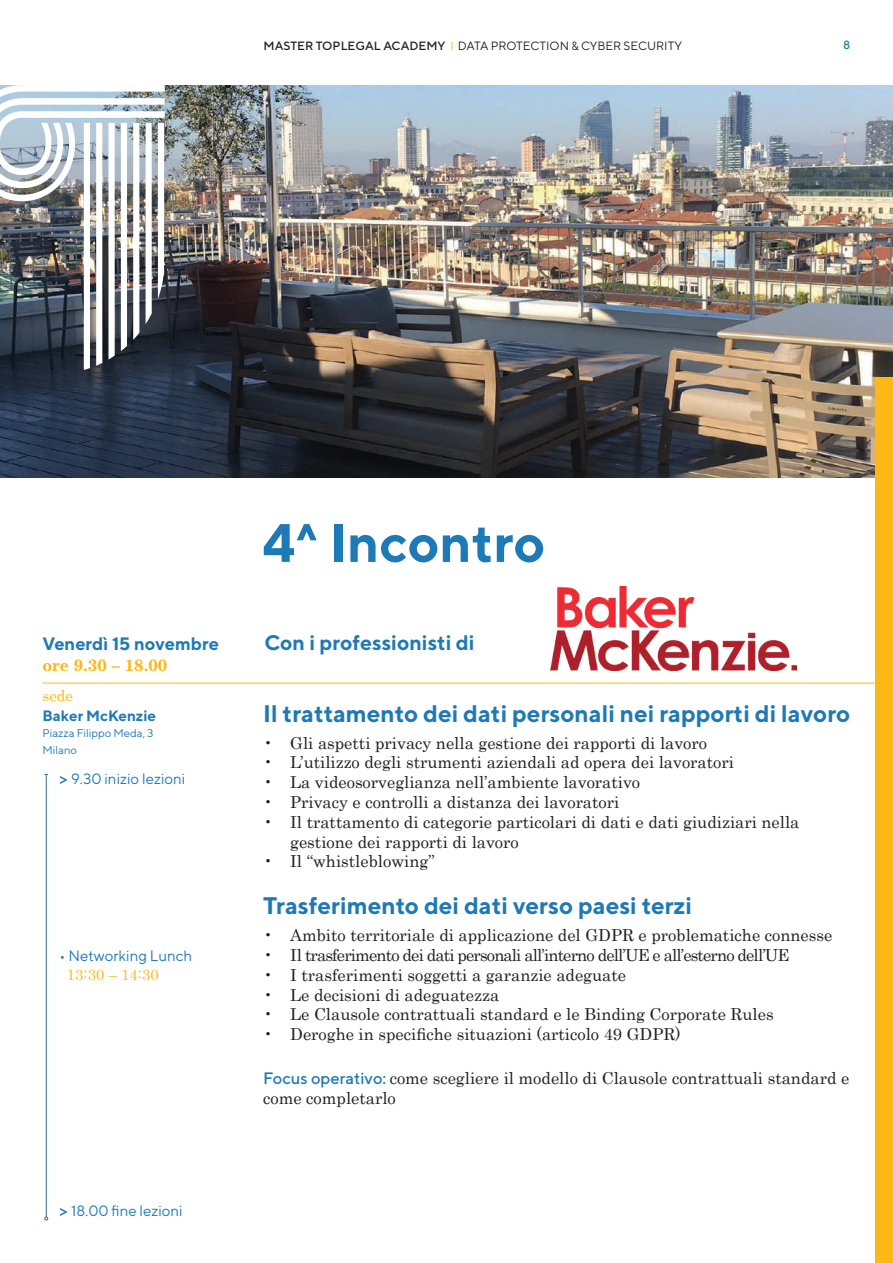
<style>
.page{position:relative;width:893px;height:1263px;background:#fff}
.page>*{position:absolute;margin:0;border:0;box-sizing:border-box;transform-origin:0 0}
.t1{font:700 54px "TT Norms";color:#1e79b7}
.t2{font:700 24px "TT Norms";color:#1e79b7}
.t3{font:700 21px "TT Norms";color:#1e79b7}
.t4{font:700 18px "TT Norms";color:#1e79b7}
.t5{font:16.5px/19.8px "Century";color:#231f20}
.t6{font:16.5px "Century";letter-spacing:-.05em;color:#231f20}
.t7{font:700 16.5px "Century LT";color:#fcb814}
.t8{font:15px "TT Norms";color:#1e79b7}
.t9{font:15px "Century";color:#fcb814}
.t10{font:700 15px "TT Norms";color:#1e79b7}
.t11{font:12px "TT Norms";color:#231f20}
.t12{font:500 12px "TT Norms";color:#1e79b7}
.t13{font:11.25px/16.5px "TT Norms";color:#1e79b7}
.s1{font-weight:500}
.s2{color:#fcb814}
.s3{font-weight:500;font-size:16.5px}
.s4{font-family:"TT Norms";font-weight:500;color:#1e79b7}
</style>
<div class="page">
<img style="left:0;top:85px;width:893px;height:393px">
<div style="left:876px;top:377px;width:17px;height:886px;background:#fcb814"></div>
<hr style="left:43px;top:683px;width:850px;height:1px;background:#fcb814">
<img style="left:0;top:85px;width:165px;height:285px">
<hr style="left:46px;top:774px;width:1px;height:443px;background:#3d6a8c">
<img style="left:550px;top:586px;width:247px;height:85px">
<p class="t11" style="left:264px;top:38px;width:420px"><span class="s1">MASTER TOPLEGAL ACADEMY</span> <span class="s2">I</span> DATA PROTECTION &amp; CYBER SECURITY</p>
<p class="t12" style="left:843px;top:37px;width:9px">8</p>
<p class="t4" style="left:43px;top:632px;width:178px">Venerdì 15 novembre</p>
<p class="t7" style="left:43px;top:656px;width:126px">ore 9.30 – 18.00</p>
<p class="t9" style="left:43px;top:683px;width:32px">sede</p>
<p class="t10" style="left:43px;top:706px;width:115px">Baker McKenzie</p>
<p class="t13" style="left:43px;top:725px;width:113px">Piazza Filippo Meda, 3<br>Milano</p>
<p class="t8" style="left:60px;top:769px;width:127px"><span class="s3">&gt;</span> 9.30 inizio lezioni</p>
<p class="t8" style="left:60px;top:946px;width:134px">• Networking Lunch</p>
<p class="t9" style="left:67px;top:962px;width:93px">13:30 – 14:30</p>
<p class="t8" style="left:60px;top:1201px;width:125px"><span class="s3">&gt;</span> 18.00 fine lezioni</p>
<h1 class="t1" style="left:262px;top:509px;width:285px">4^ Incontro</h1>
<p class="t3" style="left:264px;top:629px;width:212px">Con i professionisti di</p>
<h2 class="t2" style="left:263px;top:698px;width:589px">Il trattamento dei dati personali nei rapporti di lavoro</h2>
<p class="t5" style="left:263px;top:731px;width:445px">• Gli aspetti privacy nella gestione dei rapporti di lavoro</p>
<p class="t5" style="left:263px;top:751px;width:472px">• L’utilizzo degli strumenti aziendali ad opera dei lavoratori</p>
<p class="t5" style="left:263px;top:771px;width:378px">• La videosorveglianza nell’ambiente lavorativo</p>
<p class="t5" style="left:263px;top:791px;width:358px">• Privacy e controlli a distanza dei lavoratori</p>
<p class="t5" style="left:290px;top:810px;width:511px;text-indent:-27px">• Il trattamento di categorie particolari di dati e dati giudiziari nella gestione dei rapporti di lavoro</p>
<p class="t5" style="left:263px;top:850px;width:173px">• Il “whistleblowing”</p>
<h2 class="t2" style="left:263px;top:891px;width:430px">Trasferimento dei dati verso paesi terzi</h2>
<p class="t5" style="left:263px;top:924px;width:571px">• Ambito territoriale di applicazione del GDPR e problematiche connesse</p>
<p class="t6" style="left:263px;top:941px;width:528px">• Il trasferimento dei dati personali all’interno dell’UE e all’esterno dell’UE</p>
<p class="t5" style="left:263px;top:963px;width:364px">• I trasferimenti soggetti a garanzie adeguate</p>
<p class="t5" style="left:263px;top:983px;width:238px">• Le decisioni di adeguatezza</p>
<p class="t5" style="left:263px;top:1003px;width:512px">• Le Clausole contrattuali standard e le Binding Corporate Rules</p>
<p class="t5" style="left:263px;top:1023px;width:419px">• Deroghe in specifiche situazioni (articolo 49 GDPR)</p>
<p class="t5" style="left:263px;top:1067px;width:588px"><span class="s4">Focus operativo:</span> come scegliere il modello di Clausole contrattuali standard e come completarlo</p>
</div>
